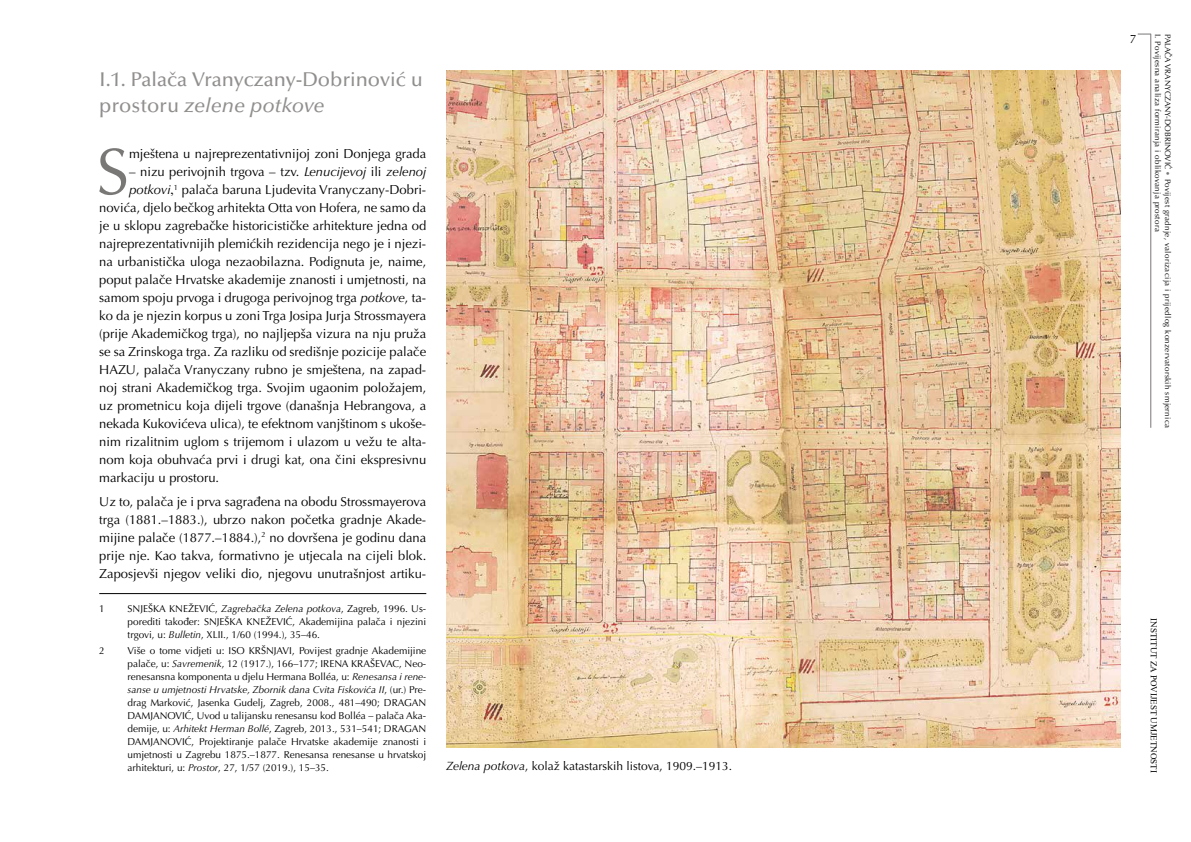
<style>
.page{position:relative;width:1191px;height:842px;background:#fff}
.page>*{position:absolute;margin:0;border:0;box-sizing:border-box;transform-origin:0 0}
.t1{font:65.6px "Optima LT Pro";color:#7a7877}
.t2{font:500 20px/26px "Optima LT Pro";color:#918f8e}
.t3{font:13px/18px "Optima LT Pro";color:#000;text-align:justify}
.t4{font:12px "Optima LT Pro";color:#000}
.t5{font:10px/13px "Optima LT Pro";color:#000;text-align:justify}
.t6{font:9px "Times New Roman";color:#000}
.t7{font:8px/9.8px "Optima LT Pro";letter-spacing:.04em;color:#000}
.s1{font-style:italic}
.s2{font-family:"Times New Roman"}
.s3{color:#7a7877}
</style>
<div class="page">
<hr style="left:1150px;top:34px;width:1px;height:394px;background:#7a7877">
<svg style="left:1137px;top:34px;width:13px;height:1px"></svg>
<hr style="left:99px;top:593px;width:327px;height:1px;background:#000">
<img style="left:446px;top:71px;width:674px;height:676px">
<h2 class="t2" style="left:99px;top:66px;width:325px">I.1. Palača Vranyczany-Dobrinović u prostoru <span class="s1">zelene potkove</span></h2>
<h1 class="t1" style="left:96px;top:131px;width:34px">S</h1>
<p class="t3" style="left:129px;top:145px;width:299px">mještena u najreprezentativnijoj zoni Donjega grada</p>
<p class="t3" style="left:129px;top:163px;width:299px">– nizu perivojnih trgova – tzv. <span class="s1">Lenucijevoj</span> ili <span class="s1">zelenoj</span></p>
<p class="t3" style="left:129px;top:181px;width:299px"><span class="s1">potkovi</span><span class="s2">,</span><sup>1</sup> palača baruna Ljudevita Vranyczany-Dobri-</p>
<p class="t3" style="left:99px;top:199px;width:328px">novića, djelo bečkog arhitekta Otta von Hofera, ne samo da</p>
<p class="t3" style="left:99px;top:217px;width:328px">je u sklopu zagrebačke historicističke arhitekture jedna od</p>
<p class="t3" style="left:99px;top:235px;width:328px">najreprezentativnijih plemićkih rezidencija nego je i njezi-</p>
<p class="t3" style="left:99px;top:253px;width:328px">na urbanistička uloga nezaobilazna. Podignuta je, naime,</p>
<p class="t3" style="left:99px;top:271px;width:328px">poput palače Hrvatske akademije znanosti i umjetnosti, na</p>
<p class="t3" style="left:99px;top:289px;width:328px">samom spoju prvoga i drugoga perivojnog trga <span class="s1">potkove</span>, ta-</p>
<p class="t3" style="left:99px;top:307px;width:328px">ko da je njezin korpus u zoni Trga Josipa Jurja Strossmayera</p>
<p class="t3" style="left:99px;top:325px;width:328px">(prije Akademičkog trga), no najljepša vizura na nju pruža</p>
<p class="t3" style="left:99px;top:343px;width:328px">se sa Zrinskoga trga. Za razliku od središnje pozicije palače</p>
<p class="t3" style="left:99px;top:361px;width:328px">HAZU, palača Vranyczany rubno je smještena, na zapad-</p>
<p class="t3" style="left:99px;top:379px;width:328px">noj strani Akademičkog trga. Svojim ugaonim položajem,</p>
<p class="t3" style="left:99px;top:397px;width:328px">uz prometnicu koja dijeli trgove (današnja Hebrangova, a</p>
<p class="t3" style="left:99px;top:415px;width:328px">nekada Kukovićeva ulica), te efektnom vanjštinom s ukoše-</p>
<p class="t3" style="left:99px;top:433px;width:328px">nim rizalitnim uglom s trijemom i ulazom u vežu te alta-</p>
<p class="t3" style="left:99px;top:451px;width:328px">nom koja obuhvaća prvi i drugi kat, ona čini ekspresivnu</p>
<p class="t3" style="left:99px;top:469px;width:121px">markaciju u prostoru.</p>
<p class="t3" style="left:99px;top:492px;width:328px">Uz to, palača je i prva sagrađena na obodu Strossmayerova trga (1881.–1883.), ubrzo nakon početka gradnje Akade&shy;mijine palače (1877.–1884.),<sup>2</sup> no dovršena je godinu dana prije nje. Kao takva, formativno je utjecala na cijeli blok.<br>Zaposjevši njegov veliki dio, njegovu unutrašnjost artiku-</p>
<p class="t5" style="left:99px;top:602px;width:7px">1</p>
<p class="t5" style="left:128px;top:602px;width:300px">SNJEŠKA KNEŽEVIĆ, <span class="s1">Zagrebačka Zelena potkova</span>, Zagreb, 1996. Us&shy;porediti također: SNJEŠKA KNEŽEVIĆ, Akademijina palača i njezini trgovi, u: <span class="s1">Bulletin</span>, XLII., 1/60 (1994.), 35–46.</p>
<p class="t5" style="left:99px;top:644px;width:7px">2</p>
<p class="t5" style="left:128px;top:644px;width:300px">Više o tome vidjeti u: ISO KRŠNJAVI, Povijest gradnje Akademijine palače, u: <span class="s1">Savremenik</span>, 12 (1917.), 166–177; IRENA KRAŠEVAC, Neo&shy;renesansna komponenta u djelu Hermana Bolléa, u: <span class="s1">Renesansa i rene&shy;sanse u umjetnosti Hrvatske, Zbornik dana Cvita Fiskovića II</span>, (ur.) Pre&shy;drag Marković, Jasenka Gudelj, Zagreb, 2008., 481–490; DRAGAN DAMJANOVIĆ, Uvod u talijansku renesansu kod Bolléa – palača Aka&shy;demije, u: <span class="s1">Arhitekt Herman Bollé</span>, Zagreb, 2013., 531–541; DRAGAN DAMJANOVIĆ, Projektiranje palače Hrvatske akademije znanosti i umjetnosti u Zagrebu 1875.–1877. Renesansa renesanse u hrvatskoj arhitekturi, u: <span class="s1">Prostor</span>, 27, 1/57 (2019.), 15–35.</p>
<p class="t4" style="left:446px;top:759px;width:287px"><span class="s1">Zelena potkova</span>, kolaž katastarskih listova, 1909.–1913.</p>
<p class="t4" style="left:1129px;top:31px;width:8px">7</p>
<p class="t7" style="left:1172px;top:34px;width:396px;rotate:90deg">PALAČA VRANYCZANY-DOBRINOVIĆ <span class="s3">•</span> Povijest gradnje, valorizacija i prijedlog konzervatorskih smjernica<br>I. Povijesna analiza formiranja i oblikovanja prostora</p>
<p class="t6" style="left:1160px;top:618px;width:156px;rotate:90deg">INSTITUT ZA POVIJEST UMJETNOSTI</p>
</div>
